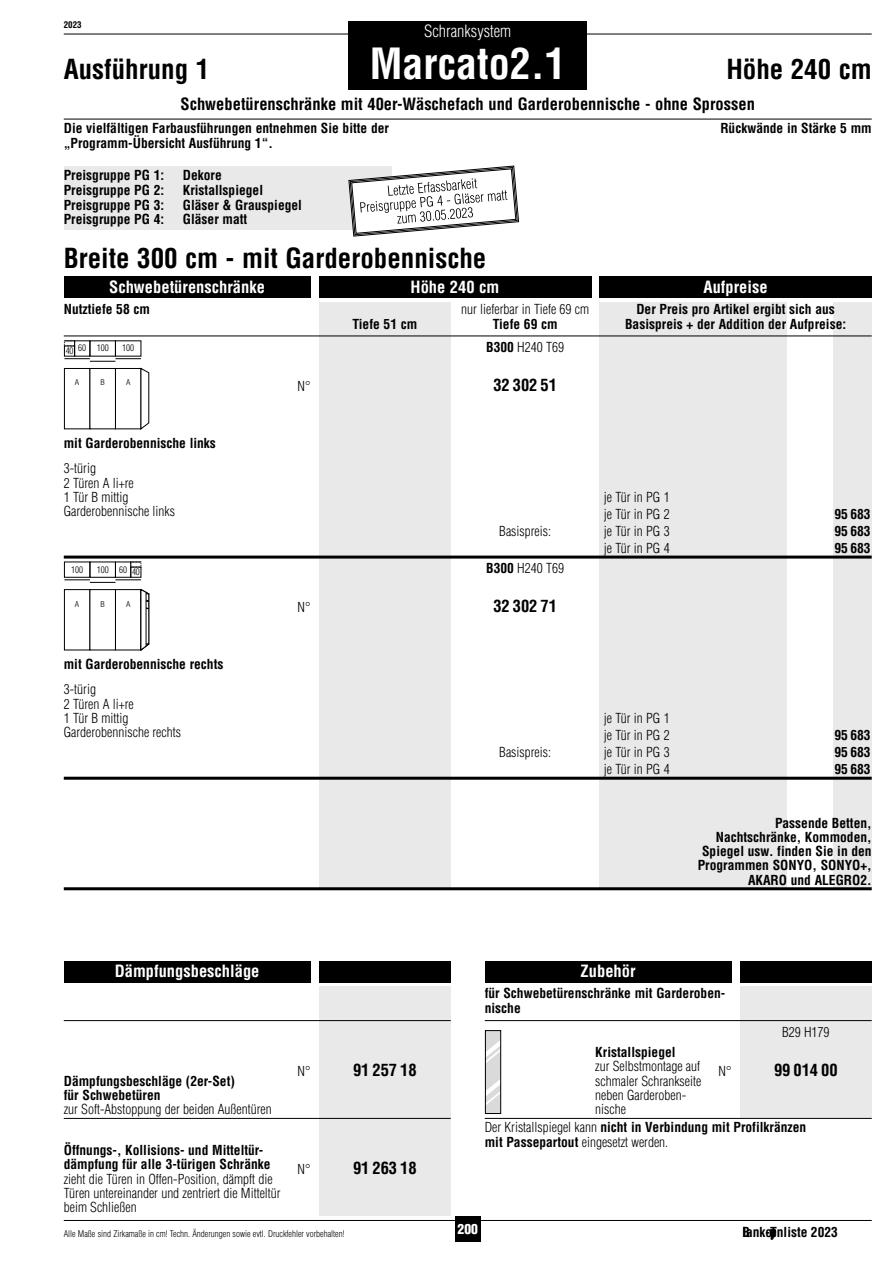
<style>
.page{position:relative;width:893px;height:1263px;background:#fff}
.page>*{position:absolute;margin:0;border:0;box-sizing:border-box;transform-origin:0 0}
.t1{font:700 condensed 42px "Helvetica LT Std";color:#fff}
.t2{font:700 condensed 27px "Helvetica LT Std";color:#000}
.t3{font:700 condensed 16.5px "Helvetica LT Std";color:#000}
.t4{font:700 condensed 16.5px "Helvetica LT Std";color:#fff}
.t5{font:300 condensed 16.5px "Helvetica LT Std";color:#fff}
.t6{font:700 condensed 13.5px/14.2px "Helvetica LT Std";color:#000}
.t7{font:300 condensed 13.5px/14.2px "Helvetica LT Std";color:#000}
.t8{font:900 condensed 13.5px "Helvetica LT Std";color:#fff}
.t9{font:300 condensed 9px "Helvetica LT Std";color:#000}
.t10{font:300 condensed 9px "Helvetica";color:#000}
.t11{font:700 condensed 9px "Helvetica LT Std";color:#000}
.t12{font:300 condensed 7.8px "Helvetica";color:#000;scale:1.12 1}
.s1{font-weight:700}
.s2{font-weight:300}
</style>
<div class="page">
<div style="left:600px;top:302px;width:187px;height:587px;background:#e9e9e9"></div>
<div style="left:833px;top:302px;width:39px;height:587px;background:#e9e9e9"></div>
<div style="left:319px;top:302px;width:132px;height:587px;background:#e9e9e9"></div>
<div style="left:64px;top:166px;width:328px;height:64px;background:#e9e9e9"></div>
<hr style="left:64px;top:34px;width:808px;height:1px;background:#000">
<div style="left:349px;top:21px;width:238px;height:68px;background:#000"></div>
<hr style="left:64px;top:119px;width:808px;height:1px;background:#000">
<div style="left:319px;top:276px;width:272px;height:22px;background:#000"></div>
<svg style="left:64px;top:340px;width:85px;height:90px"></svg>
<svg style="left:64px;top:562px;width:86px;height:89px"></svg>
<div style="left:64px;top:276px;width:246px;height:22px;background:#000"></div>
<hr style="left:64px;top:887px;width:808px;height:3px;background:#000">
<hr style="left:64px;top:336px;width:808px;height:1px;background:#000">
<hr style="left:64px;top:556px;width:808px;height:3px;background:#000">
<hr style="left:64px;top:777px;width:808px;height:3px;background:#000">
<div style="left:600px;top:276px;width:272px;height:22px;background:#000"></div>
<svg style="left:348px;top:166px;width:171px;height:71px"></svg>
<div style="left:319px;top:986px;width:132px;height:230px;background:#e9e9e9"></div>
<div style="left:740px;top:986px;width:132px;height:132px;background:#e9e9e9"></div>
<hr style="left:64px;top:1220px;width:808px;height:1px;background:#000">
<div style="left:455px;top:1216px;width:25px;height:26px;background:#000"></div>
<hr style="left:64px;top:1020px;width:387px;height:1px;background:#000">
<hr style="left:485px;top:1020px;width:387px;height:1px;background:#000">
<hr style="left:485px;top:1118px;width:387px;height:1px;background:#000">
<hr style="left:64px;top:1118px;width:387px;height:1px;background:#000">
<div style="left:319px;top:961px;width:132px;height:21px;background:#000"></div>
<div style="left:740px;top:961px;width:132px;height:21px;background:#000"></div>
<div style="left:485px;top:961px;width:246px;height:21px;background:#000"></div>
<div style="left:64px;top:961px;width:246px;height:21px;background:#000"></div>
<svg style="left:485px;top:1030px;width:16px;height:84px"></svg>
<p class="t11" style="left:64px;top:19px;width:19px">2023</p>
<p class="t5" style="left:424px;top:21px;width:89px">Schranksystem</p>
<h1 class="t1" style="left:370px;top:37px;width:197px">Marcato2.1</h1>
<h2 class="t2" style="left:64px;top:52px;width:147px">Ausführung 1</h2>
<p class="t3" style="left:181px;top:93px;width:576px">Schwebetürenschränke mit 40er-Wäschefach und Garderobennische - ohne Sprossen</p>
<h2 class="t2" style="left:726px;top:52px;width:147px">Höhe 240 cm</h2>
<p class="t6" style="left:64px;top:121px;width:327px">Die vielfältigen Farbausführungen entnehmen Sie bitte der</p>
<p class="t6" style="left:720px;top:121px;width:153px">Rückwände in Stärke 5 mm</p>
<p class="t6" style="left:64px;top:136px;width:211px">„Programm-Übersicht Ausführung 1“.</p>
<p class="t6" style="left:64px;top:167px;width:102px;line-height:14.9px;text-align:justify">Preisgruppe PG 1:<br>Preisgruppe PG 2:<br>Preisgruppe PG 3:</p>
<p class="t6" style="left:183px;top:167px;width:121px;line-height:14.9px">Dekore<br>Kristallspiegel<br>Gläser &amp; Grauspiegel</p>
<p class="t6" style="left:64px;top:212px;width:102px">Preisgruppe PG 4:</p>
<p class="t6" style="left:183px;top:212px;width:66px">Gläser matt</p>
<h2 class="t2" style="left:64px;top:241px;width:424px">Breite 300 cm - mit Garderobennische</h2>
<p class="t4" style="left:109px;top:276px;width:157px">Schwebetürenschränke</p>
<p class="t6" style="left:64px;top:302px;width:88px">Nutztiefe 58 cm</p>
<p class="t7" style="left:461px;top:302px;width:129px">nur lieferbar in Tiefe 69 cm</p>
<p class="t6" style="left:352px;top:316px;width:66px">Tiefe 51 cm</p>
<p class="t6" style="left:493px;top:316px;width:66px">Tiefe 69 cm</p>
<p class="t4" style="left:411px;top:276px;width:90px">Höhe 240 cm</p>
<p class="t10" style="left:78px;top:343px;width:32px">60 100</p>
<p class="t10" style="left:122px;top:343px;width:13px">100</p>
<p class="t10" style="left:66px;top:345px;width:9px">40</p>
<p class="t7" style="left:486px;top:340px;width:79px"><span class="s1">B300</span> H240 T69</p>
<p class="t12" style="left:75px;top:378px;width:5px">A</p>
<p class="t12" style="left:100px;top:378px;width:5px">B</p>
<p class="t12" style="left:126px;top:378px;width:5px">A</p>
<p class="t7" style="left:297px;top:379px;width:14px">N°</p>
<p class="t3" style="left:493px;top:375px;width:65px">32 302 51</p>
<p class="t4" style="left:704px;top:276px;width:66px">Aufpreise</p>
<p class="t6" style="left:625px;top:301px;width:223px;line-height:14.9px;text-align:center">Der Preis pro Artikel ergibt sich aus<br>Basispreis + der Addition der Aufpreise:</p>
<p class="t6" style="left:64px;top:436px;width:154px">mit Garderobennische links</p>
<p class="t7" style="left:64px;top:461px;width:113px">3-türig<br>2 Türen A li+re<br>1 Tür B mittig<br>Garderobennische links</p>
<p class="t7" style="left:604px;top:490px;width:67px">je Tür in PG 1</p>
<p class="t7" style="left:604px;top:507px;width:67px">je Tür in PG 2</p>
<p class="t6" style="left:834px;top:507px;width:38px">95 683</p>
<p class="t10" style="left:71px;top:564px;width:13px">100</p>
<p class="t10" style="left:97px;top:564px;width:45px">100 60 40</p>
<p class="t12" style="left:75px;top:599px;width:5px">A</p>
<p class="t12" style="left:100px;top:599px;width:5px">B</p>
<p class="t12" style="left:126px;top:599px;width:5px">A</p>
<p class="t6" style="left:64px;top:657px;width:161px">mit Garderobennische rechts</p>
<p class="t7" style="left:64px;top:682px;width:119px">3-türig<br>2 Türen A li+re<br>1 Tür B mittig<br>Garderobennische rechts</p>
<p class="t7" style="left:499px;top:524px;width:53px">Basispreis:</p>
<p class="t7" style="left:604px;top:524px;width:67px">je Tür in PG 3</p>
<p class="t6" style="left:834px;top:524px;width:38px">95 683</p>
<p class="t7" style="left:604px;top:541px;width:67px">je Tür in PG 4</p>
<p class="t6" style="left:834px;top:541px;width:38px">95 683</p>
<p class="t7" style="left:486px;top:561px;width:79px"><span class="s1">B300</span> H240 T69</p>
<p class="t7" style="left:297px;top:600px;width:14px">N°</p>
<p class="t3" style="left:493px;top:596px;width:65px">32 302 71</p>
<p class="t7" style="left:604px;top:709px;width:67px;line-height:17px">je Tür in PG 1 je Tür in PG 2</p>
<p class="t7" style="left:604px;top:762px;width:67px">je Tür in PG 4</p>
<p class="t6" style="left:834px;top:762px;width:38px">95 683</p>
<p class="t6" style="left:834px;top:728px;width:38px">95 683</p>
<p class="t7" style="left:499px;top:745px;width:53px">Basispreis:</p>
<p class="t7" style="left:604px;top:745px;width:67px">je Tür in PG 3</p>
<p class="t6" style="left:834px;top:745px;width:38px">95 683</p>
<p class="t6" style="left:698px;top:815px;width:175px;text-align:right">Passende Betten,<br>Nachtschränke, Kommoden,<br>Spiegel usw. finden Sie in den<br>Programmen SONYO, SONYO+,<br>AKARO und ALEGRO2.</p>
<p class="t4" style="left:115px;top:961px;width:146px">Dämpfungsbeschläge</p>
<p class="t4" style="left:581px;top:961px;width:56px">Zubehör</p>
<p class="t6" style="left:64px;top:1073px;width:173px">Dämpfungsbeschläge (2er-Set) für Schwebetüren</p>
<p class="t7" style="left:64px;top:1102px;width:210px">zur Soft-Abstoppung der beiden Außentüren</p>
<p class="t6" style="left:64px;top:1143px;width:208px">Öffnungs-, Kollisions- und Mitteltür&shy;dämpfung für alle 3-türigen Schränke</p>
<p class="t7" style="left:64px;top:1171px;width:218px">zieht die Türen in Offen-Position, dämpft die<br>Türen untereinander und zentriert die Mitteltür beim Schließen</p>
<p class="t6" style="left:485px;top:986px;width:242px;line-height:14.9px">für Schwebetürenschränke mit Garderoben&shy;nische</p>
<p class="t7" style="left:782px;top:1024px;width:49px">B29 H179</p>
<p class="t6" style="left:595px;top:1045px;width:82px">Kristallspiegel</p>
<p class="t7" style="left:595px;top:1059px;width:108px">zur Selbstmontage auf schmaler Schrankseite neben Garderoben&shy;nische</p>
<p class="t7" style="left:297px;top:1064px;width:14px">N°</p>
<p class="t3" style="left:353px;top:1059px;width:65px">91 257 18</p>
<p class="t7" style="left:718px;top:1064px;width:14px">N°</p>
<p class="t3" style="left:774px;top:1059px;width:65px">99 014 00</p>
<p class="t7" style="left:297px;top:1161px;width:14px">N°</p>
<p class="t3" style="left:353px;top:1157px;width:65px">91 263 18</p>
<p class="t6" style="left:485px;top:1120px;width:323px"><span class="s2">Der Kristallspiegel kann</span> nicht in Verbindung mit Profilkränzen mit Passepartout <span class="s2">eingesetzt werden.</span></p>
<p class="t9" style="left:64px;top:1228px;width:282px">Alle Maße sind Zirkamaße in cm! Techn. Änderungen sowie evtl. Druckfehler vorbehalten!</p>
<p class="t8" style="left:458px;top:1221px;width:22px">200</p>
<p class="t6" style="left:742px;top:1225px;width:97px">lanko-Typenliste 2023</p>
<p class="t6" style="left:742px;top:1225px;width:8px">B</p>
</div>
